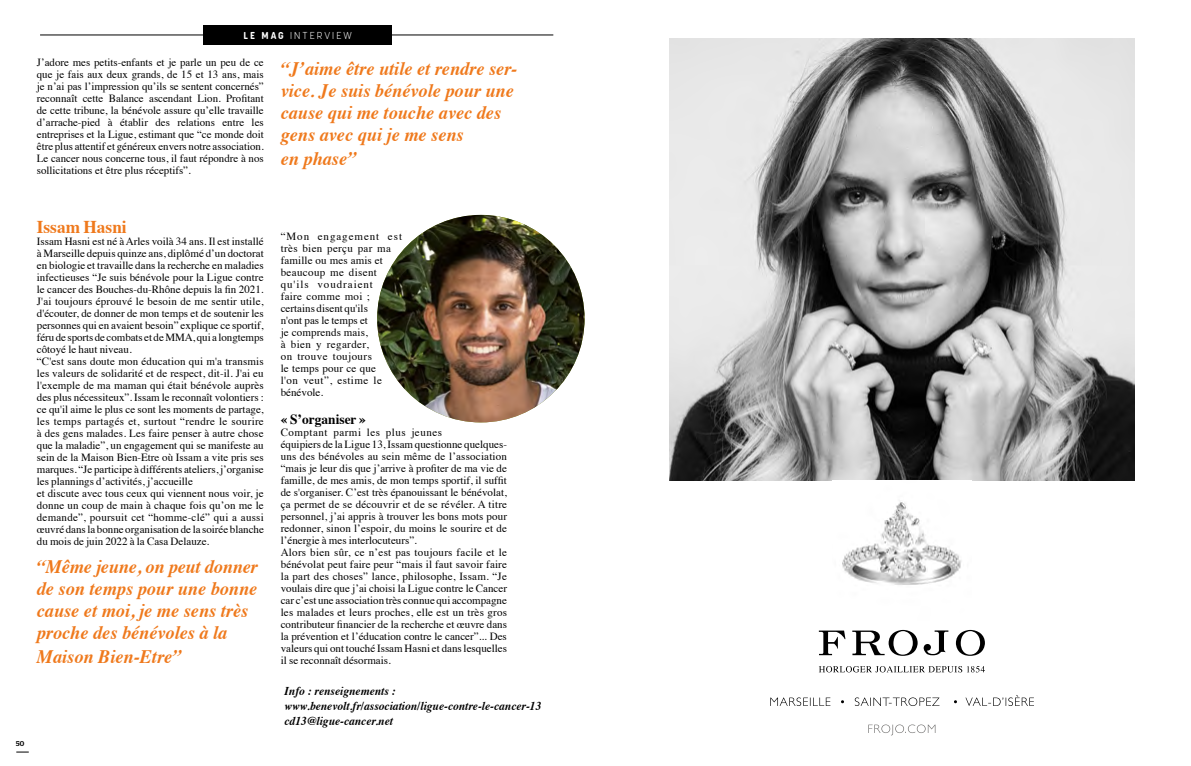
<style>
.page{position:relative;width:1191px;height:766px;background:#fff}
.page>*{position:absolute;margin:0;border:0;box-sizing:border-box;transform-origin:0 0}
.t1{font:italic 700 19px/22px "Times";color:#ef791c;scale:.96 1}
.t2{font:700 18px "Times";color:#ef791c;scale:.96 1}
.t3{font:700 14px "Times";color:#000;scale:.96 1}
.t4{font:italic 700 12px/15px "Times";color:#000;scale:.96 1}
.t5{font:11px/12px "Times";color:#000}
.t6{font:11px/12px "Times";letter-spacing:.03em;color:#000}
.t7{font:300 10px "Korolev Rounded";letter-spacing:.2em;color:#fff}
.t8{font:500 7px "Stag";color:#000}
.s1{font-weight:700}
</style>
<div class="page">
<svg style="left:16px;top:751px;width:13px;height:1px"></svg>
<img style="left:377px;top:215px;width:207px;height:207px;border-radius:104px">
<svg style="left:868px;top:724px;width:67px;height:11px"></svg>
<svg style="left:770px;top:695px;width:264px;height:10px"></svg>
<img style="left:669px;top:39px;width:465px;height:441px">
<svg style="left:819px;top:630px;width:26px;height:25px"></svg>
<svg style="left:956px;top:629px;width:29px;height:26px"></svg>
<svg style="left:923px;top:630px;width:25px;height:25px"></svg>
<svg style="left:852px;top:629px;width:65px;height:26px"></svg>
<svg style="left:819px;top:666px;width:166px;height:6px"></svg>
<img style="left:842px;top:502px;width:120px;height:83px">
<div style="left:204px;top:25px;width:188px;height:20px;background:#000"></div>
<hr style="left:40px;top:35px;width:513px;height:1px;background:#000">
<p class="t7" style="left:244px;top:30px;width:110px"><span class="s1">LE MAG</span> INTERVIEW</p>
<p class="t5" style="left:37px;top:55px;width:228px;text-align:justify">J’adore mes petits-enfants et je parle un peu de ce que je fais aux deux grands, de 15 et 13 ans, mais je n’ai pas l’impression qu’ils se sentent concernés” reconnaît cette Balance ascendant Lion. Profitant de cette tribune, la bénévole assure qu’elle travaille d’arrache-pied à établir des relations entre les entreprises et la Ligue, estimant que “ce monde doit être plus attentif et généreux envers notre association.<br>Le cancer nous concerne tous, il faut répondre à nos sollicitations et être plus réceptifs”.</p>
<h1 class="t1" style="left:281px;top:56px;width:248px">“J’aime être utile et rendre ser&shy;vice. Je suis bénévole pour une cause qui me touche avec des gens avec qui je me sens</h1>
<h1 class="t1" style="left:281px;top:146px;width:80px">en phase”</h1>
<p class="t8" style="left:16px;top:738px;width:10px">50</p>
<h2 class="t2" style="left:37px;top:210px;width:95px">Issam Hasni</h2>
<p class="t5" style="left:37px;top:234px;width:228px">Issam Hasni est né à Arles voilà 34 ans. Il est installé à Marseille depuis quinze ans, diplômé d’un doctorat en biologie et travaille dans la recherche en maladies infectieuses “Je suis bénévole pour la Ligue contre le cancer des Bouches-du-Rhône depuis la fin 2021.<br>J'ai toujours éprouvé le besoin de me sentir utile, d'écouter, de donner de mon temps et de soutenir les personnes qui en avaient besoin” explique ce sportif, féru de sports de combats et de MMA, qui a longtemps côtoyé le haut niveau.<br>“C'est sans doute mon éducation qui m'a transmis les valeurs de solidarité et de respect, dit-il. J'ai eu l'exemple de ma maman qui était bénévole auprès des plus nécessiteux”. Issam le reconnaît volontiers : ce qu'il aime le plus ce sont les moments de partage, les temps partagés et, surtout “rendre le sourire à des gens malades. Les faire penser à autre chose que la maladie”, un engagement qui se manifeste au sein de la Maison Bien-Etre où Issam a vite pris ses marques. “Je participe à différents ateliers, j’organise les plannings d’activités, j’accueille<br>et discute avec tous ceux qui viennent nous voir, je donne un coup de main à chaque fois qu’on me le demande”, poursuit cet “homme-clé” qui a aussi œuvré dans la bonne organisation de la soirée blanche du mois de juin 2022 à la Casa Delauze.</p>
<p class="t6" style="left:281px;top:229px;width:123px">“Mon engagement est très bien perçu par ma famille ou mes amis et beaucoup me disent qu'ils voudraient<br>faire comme moi ; certains disent qu'ils<br>n'ont pas le temps et<br>je comprends mais,<br>à bien y regarder,<br>on trouve toujours<br>le temps pour ce que<br>l'on veut”, estime le bénévole.</p>
<p class="t3" style="left:281px;top:406px;width:90px">« S’organiser »</p>
<p class="t5" style="left:281px;top:425px;width:228px">Comptant parmi les plus jeunes<br>équipiers de la Ligue 13, Issam questionne quelques&shy;uns des bénévoles au sein même de l’association “mais je leur dis que j’arrive à profiter de ma vie de famille, de mes amis, de mon temps sportif, il suffit de s'organiser. C’est très épanouissant le bénévolat, ça permet de se découvrir et de se révéler. A titre personnel, j’ai appris à trouver les bons mots pour redonner, sinon l’espoir, du moins le sourire et de l’énergie à mes interlocuteurs”.<br>Alors bien sûr, ce n’est pas toujours facile et le bénévolat peut faire peur “mais il faut savoir faire la part des choses” lance, philosophe, Issam. “Je voulais dire que j’ai choisi la Ligue contre le Cancer car c’est une association très connue qui accompagne les malades et leurs proches, elle est un très gros contributeur financier de la recherche et œuvre dans la prévention et l’éducation contre le cancer”... Des valeurs qui ont touché Issam Hasni et dans lesquelles il se reconnaît désormais.</p>
<h1 class="t1" style="left:37px;top:554px;width:231px">“Même jeune, on peut donner de son temps pour une bonne cause et moi, je me sens très proche des bénévoles à la</h1>
<h1 class="t1" style="left:37px;top:644px;width:152px">Maison Bien-Etre”</h1>
<p class="t4" style="left:284px;top:682px;width:269px">Info : renseignements : www.benevolt.fr/association/ligue-contre-le-cancer-13 cd13@ligue-cancer.net</p>
</div>
